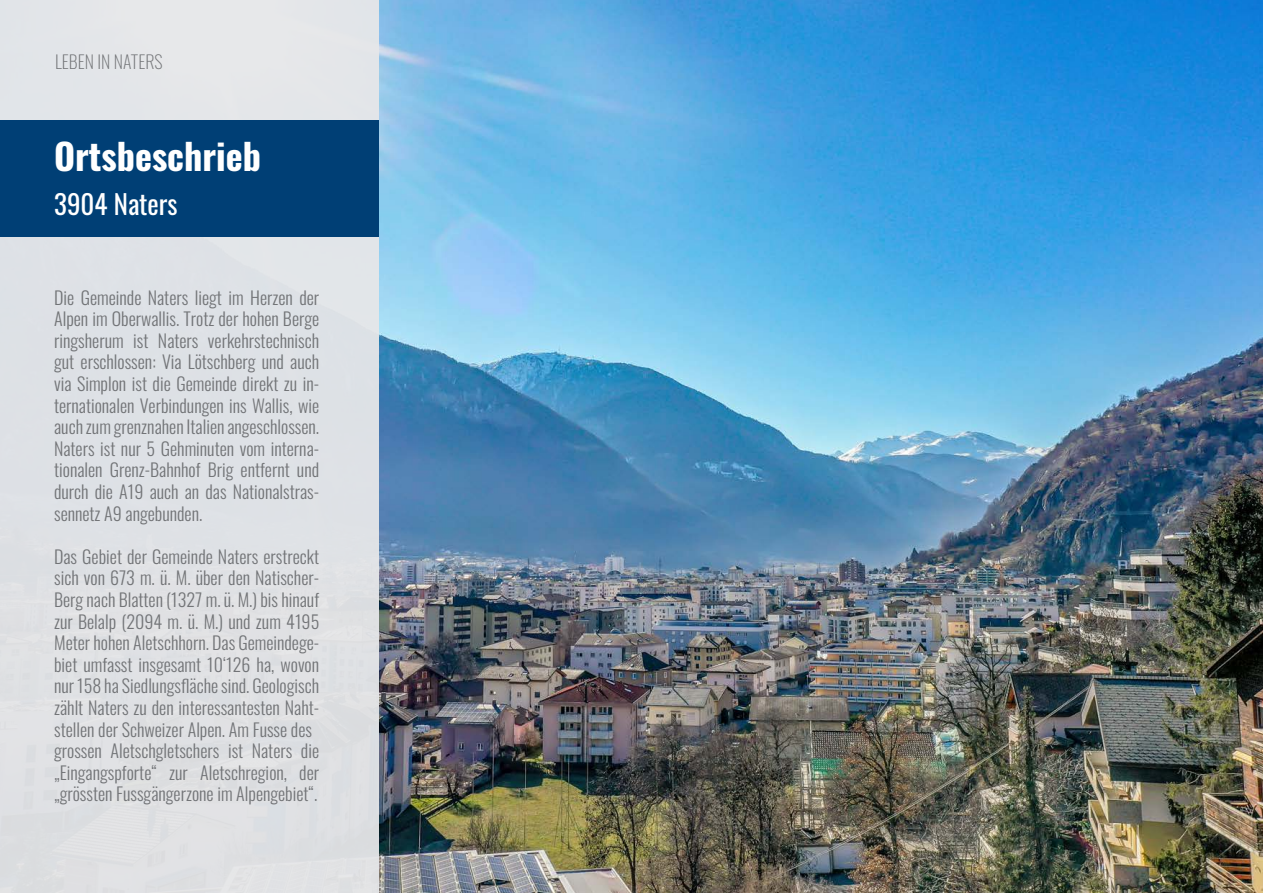
<style>
.page{position:relative;width:1263px;height:893px;background:#fff}
.page>*{position:absolute;margin:0;border:0;box-sizing:border-box;transform-origin:0 0}
.t1{font:700 36px "Oswald";color:#fff}
.t2{font:27px "Oswald";color:#fff}
.t3{font:300 18px/21.6px "Oswald";color:#727477;text-align:justify}
.t4{font:200 18px "Oswald";color:#727477}
</style>
<div class="page">
<img style="left:378px;top:0;width:885px;height:893px">
<div style="left:0;top:0;width:378px;height:893px;background:#dfe1e5"></div>
<div style="left:0;top:121px;width:378px;height:116px;background:#003f75"></div>
<p class="t4" style="left:55px;top:46px;width:109px">LEBEN IN NATERS</p>
<p class="t1" style="left:54px;top:124px;width:208px">Ortsbeschrieb</p>
<p class="t2" style="left:54px;top:180px;width:125px">3904 Naters</p>
<p class="t3" style="left:54px;top:285px;width:267px">Die Gemeinde Naters liegt im Herzen der Alpen im Oberwallis. Trotz der hohen Berge ringsherum ist Naters verkehrstechnisch gut erschlossen: Via Lötschberg und auch via Simplon ist die Gemeinde direkt zu in&shy;ternationalen Verbindungen ins Wallis, wie auch zum grenznahen Italien angeschlossen.</p>
<p class="t3" style="left:54px;top:436px;width:267px">Naters ist nur 5 Gehminuten vom interna&shy;tionalen Grenz-Bahnhof Brig entfernt und durch die A19 auch an das Nationalstras&shy;sennetz A9 angebunden.</p>
<p class="t3" style="left:54px;top:544px;width:267px">Das Gebiet der Gemeinde Naters erstreckt sich von 673 m. ü. M. über den Natischer-Berg nach Blatten (1327 m. ü. M.) bis hinauf zur Belalp (2094 m. ü. M.) und zum 4195<br>Meter hohen Aletschhorn. Das Gemeindege&shy;biet umfasst insgesamt 10‘126 ha, wovon nur 158 ha Siedlungsfläche sind. Geologisch zählt Naters zu den interessantesten Naht&shy;stellen der Schweizer Alpen. Am Fusse des</p>
<p class="t3" style="left:54px;top:738px;width:267px">grossen Aletschgletschers ist Naters die „Eingangspforte“ zur Aletschregion, der „grössten Fussgängerzone im Alpengebiet“.</p>
</div>
